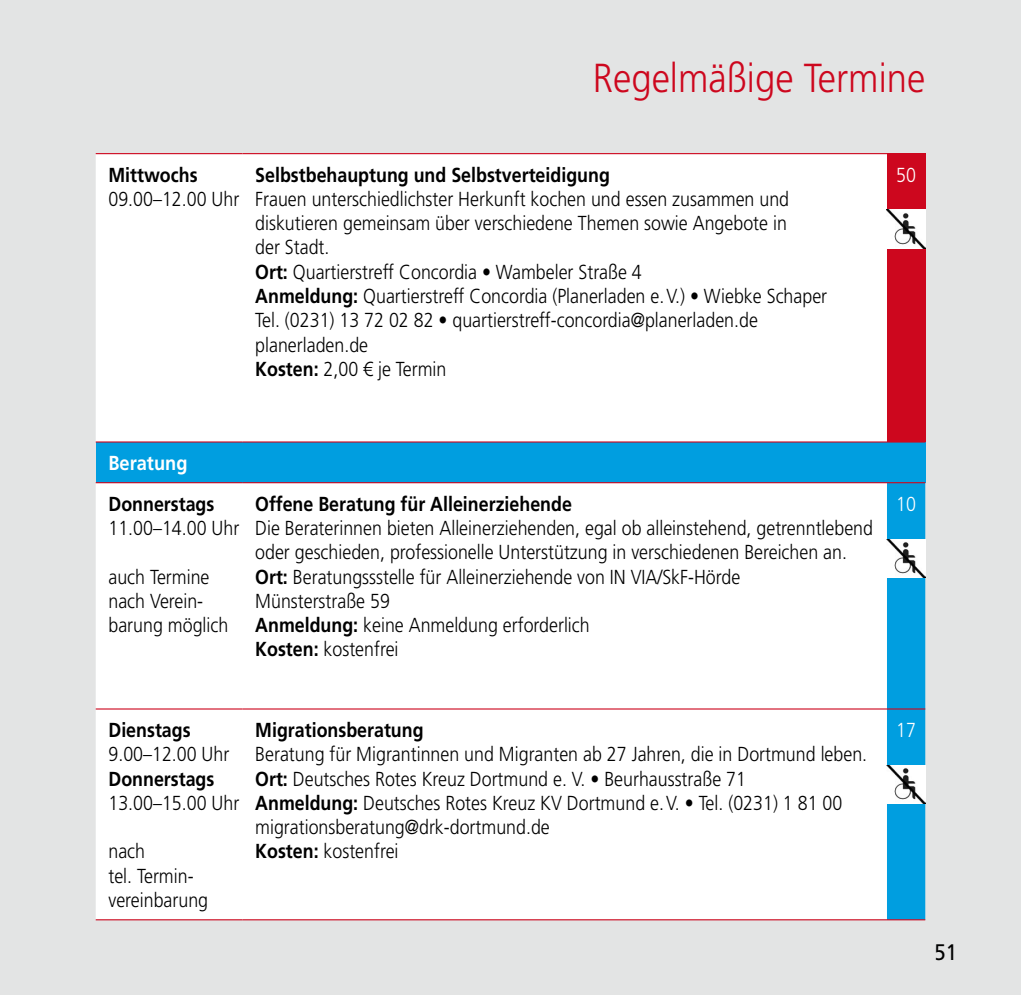
<style>
.page{position:relative;width:1021px;height:995px;background:#fff}
.page>*{position:absolute;margin:0;border:0;box-sizing:border-box;transform-origin:0 0}
.t1{font:300 40.5px "Frutiger LT";color:#cd071e;scale:.9 1}
.t2{font:22.5px "Frutiger LT";color:#000;scale:.9 1}
.t3{font:300 20.25px/24.3px "Frutiger LT Pro";color:#000;scale:.88 1}
.t4{font:700 20.25px "Frutiger LT Pro";color:#000;scale:.88 1}
.t5{font:700 20.25px "Frutiger LT";color:#fff;scale:.9 1}
.t6{font:300 20.25px "Frutiger LT";color:#fff;scale:.88 1}
.s1{font-weight:700}
</style>
<div class="page">
<div style="left:0;top:0;width:1020px;height:995px;background:#e3e4e4"></div>
<div style="left:96px;top:154px;width:791px;height:765px;background:#fff"></div>
<div style="left:887px;top:154px;width:38px;height:288px;background:#cd071e"></div>
<div style="left:96px;top:442px;width:829px;height:41px;background:#009ee0"></div>
<div style="left:887px;top:483px;width:38px;height:436px;background:#009ee0"></div>
<hr style="left:96px;top:153px;width:146px;height:1px;background:#cd071e">
<hr style="left:242px;top:153px;width:645px;height:1px;background:#cd071e">
<hr style="left:887px;top:153px;width:38px;height:1px;background:#cd071e">
<hr style="left:96px;top:441px;width:146px;height:2px;background:#cd071e">
<hr style="left:242px;top:441px;width:645px;height:2px;background:#cd071e">
<hr style="left:887px;top:441px;width:38px;height:2px;background:#cd071e">
<hr style="left:96px;top:482px;width:146px;height:1px;background:#cd071e">
<hr style="left:242px;top:482px;width:645px;height:1px;background:#cd071e">
<hr style="left:887px;top:482px;width:38px;height:1px;background:#cd071e">
<hr style="left:96px;top:708px;width:146px;height:2px;background:#cd071e">
<hr style="left:242px;top:708px;width:645px;height:2px;background:#cd071e">
<hr style="left:887px;top:708px;width:38px;height:2px;background:#cd071e">
<hr style="left:96px;top:919px;width:146px;height:1px;background:#cd071e">
<hr style="left:242px;top:919px;width:645px;height:1px;background:#cd071e">
<hr style="left:887px;top:919px;width:38px;height:1px;background:#cd071e">
<img style="left:887px;top:210px;width:38px;height:38px">
<img style="left:887px;top:539px;width:38px;height:38px">
<img style="left:887px;top:765px;width:38px;height:39px">
<h1 class="t1" style="left:593px;top:55px;width:371px">Regelmäßige Termine</h1>
<p class="t4" style="left:108px;top:163px;width:103px">Mittwochs</p>
<p class="t3" style="left:108px;top:187px;width:150px">09.00–12.00 Uhr</p>
<p class="t4" style="left:255px;top:163px;width:404px">Selbstbehauptung und Selbstverteidigung</p>
<p class="t3" style="left:255px;top:187px;width:651px">Frauen unterschiedlichster Herkunft kochen und essen zusammen und diskutieren gemeinsam über verschiedene Themen sowie Angebote in<br>der Stadt.<br><span class="s1">Ort:</span> Quartierstreff Concordia • Wambeler Straße 4<br><span class="s1">Anmeldung:</span> Quartierstreff Concordia (Planerladen e.V.) • Wiebke Schaper Tel. (0231) 13 72 02 82 • quartierstreff-concordia@planerladen.de planerladen.de<br><span class="s1">Kosten:</span> 2,00 € je Termin</p>
<p class="t6" style="left:896px;top:163px;width:24px">50</p>
<p class="t5" style="left:108px;top:451px;width:89px">Beratung</p>
<p class="t4" style="left:108px;top:492px;width:122px">Donnerstags</p>
<p class="t3" style="left:108px;top:516px;width:150px">11.00–14.00 Uhr</p>
<p class="t3" style="left:108px;top:565px;width:138px">auch Termine nach Verein&shy;barung möglich</p>
<p class="t4" style="left:255px;top:492px;width:361px">Offene Beratung für Alleinerziehende</p>
<p class="t3" style="left:255px;top:516px;width:703px">Die Beraterinnen bieten Alleinerziehenden, egal ob alleinstehend, getrenntlebend oder geschieden, professionelle Unterstützung in verschiedenen Bereichen an.<br><span class="s1">Ort:</span> Beratungssstelle für Alleinerziehende von IN VIA/SkF-Hörde<br>Münsterstraße 59<br><span class="s1">Anmeldung:</span> keine Anmeldung erforderlich<br><span class="s1">Kosten:</span> kostenfrei</p>
<p class="t4" style="left:108px;top:718px;width:95px">Dienstags</p>
<p class="t3" style="left:108px;top:742px;width:139px">9.00–12.00 Uhr</p>
<p class="t4" style="left:108px;top:767px;width:122px">Donnerstags</p>
<p class="t3" style="left:108px;top:791px;width:150px">13.00–15.00 Uhr</p>
<p class="t3" style="left:108px;top:839px;width:115px">nach<br>tel. Termin&shy;vereinbarung</p>
<p class="t4" style="left:255px;top:718px;width:193px">Migrationsberatung</p>
<p class="t3" style="left:255px;top:742px;width:697px">Beratung für Migrantinnen und Migranten ab 27 Jahren, die in Dortmund leben.<br><span class="s1">Ort:</span> Deutsches Rotes Kreuz Dortmund e. V. • Beurhausstraße 71<br><span class="s1">Anmeldung:</span> Deutsches Rotes Kreuz KV Dortmund e.V. • Tel. (0231) 1 81 00 migrationsberatung@drk-dortmund.de<br><span class="s1">Kosten:</span> kostenfrei</p>
<p class="t6" style="left:896px;top:492px;width:24px">10</p>
<p class="t6" style="left:896px;top:718px;width:24px">17</p>
<p class="t2" style="left:934px;top:938px;width:27px">51</p>
</div>
